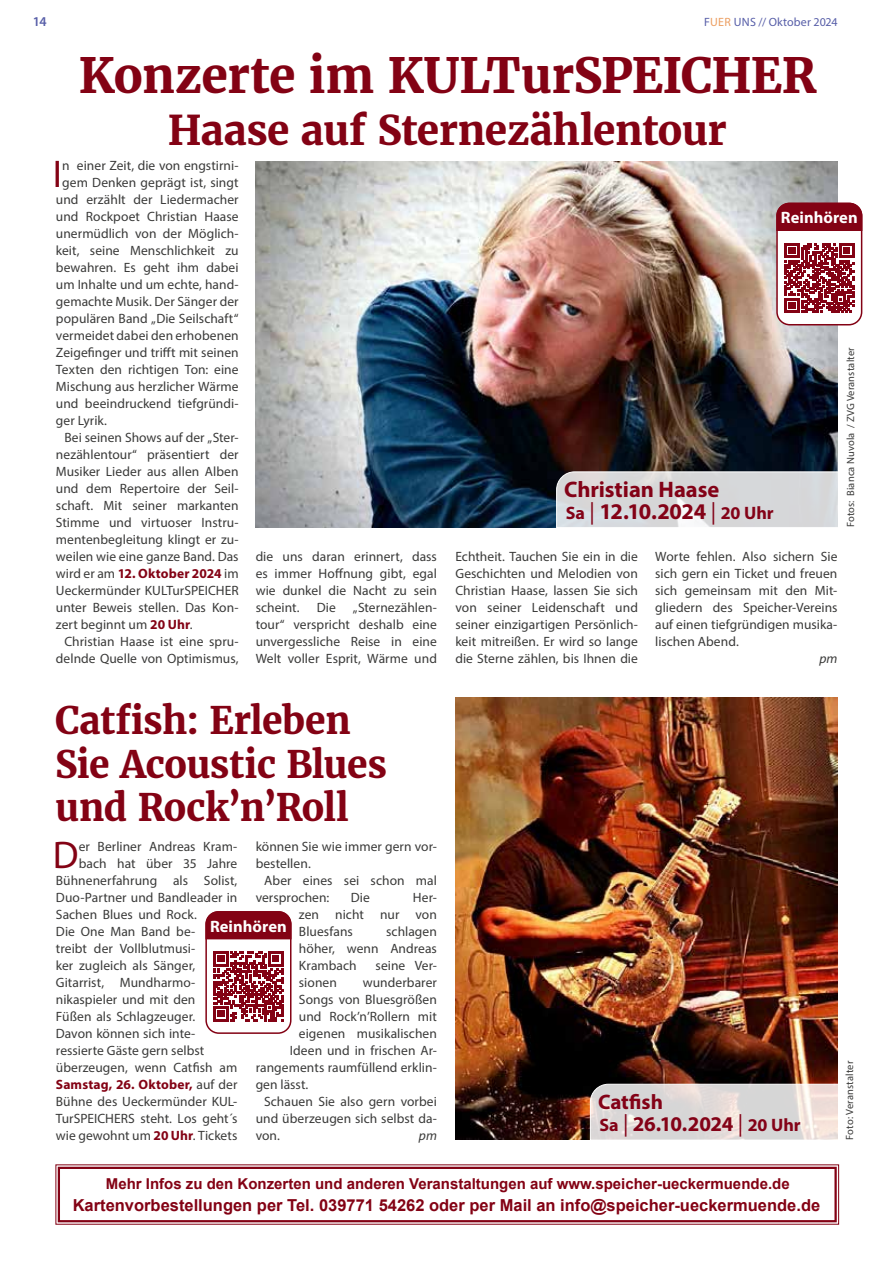
<style>
.page{position:relative;width:893px;height:1263px;background:#fff}
.page>*{position:absolute;margin:0;border:0;box-sizing:border-box;transform-origin:0 0}
.t1{font:700 48px "Merriweather";letter-spacing:-.015em;color:#830214}
.t2{font:700 40.5px "Merriweather";letter-spacing:-.015em;color:#830214}
.t3{font:38.7px "Myriad Pro";color:#830214}
.t4{font:700 37.5px/43.5px "Merriweather";letter-spacing:-.015em;color:#830214}
.t5{font:700 22.5px/22.5px "Myriad Pro";letter-spacing:-.005em;color:#830217}
.t6{font:700 21px/22.5px "Myriad Pro";letter-spacing:-.01em;color:#830217}
.t7{font:700 16.5px "Arial";color:#830214}
.t8{font:700 16.5px "Myriad Pro";color:#fff}
.t9{font:700 15px "Arial";color:#830214}
.t10{font:13.5px/17px "Myriad Pro";letter-spacing:.005em;color:#3a3a39;text-align:justify}
.t11{font:700 13.5px "Myriad Pro";letter-spacing:.01em;color:#830214}
.t12{font:italic 13.5px "Myriad Pro";color:#3a3a39}
.t13{font:600 13.5px "Myriad Pro";color:#575ea8}
.t14{font:12px "Myriad Pro";letter-spacing:.015em;color:#575ea8}
.t15{font:10.5px "Myriad Pro";letter-spacing:.01em;color:#3a3a39}
.s1{color:#ec9e61}
.s2{font-weight:400;color:#3a3a39}
.s3{font-weight:700;color:#830214}
.s4{font-size:18px}
.s5{font-weight:400}
.s6{font-weight:400;font-size:22.5px}
</style>
<div class="page">
<img style="left:255px;top:162px;width:583px;height:365px">
<svg style="left:556px;top:471px;width:282px;height:57px;background:#d7d8da"></svg>
<svg style="left:55px;top:1164px;width:784px;height:61px"></svg>
<div style="left:58px;top:1167px;width:779px;height:55px;border:2px solid #830214"></div>
<div style="left:777px;top:203px;width:85px;height:122px;background:#fff;border-radius:13px"></div>
<div style="left:776px;top:203px;width:86px;height:122px;border:2px solid #830214;border-radius:13px"></div>
<div style="left:776px;top:203px;width:86px;height:28px;background:#830214"></div>
<svg style="left:784px;top:243px;width:70px;height:70px"></svg>
<img style="left:455px;top:697px;width:383px;height:443px">
<div style="left:205px;top:911px;width:86px;height:123px;border:2px solid #830214;border-radius:13px"></div>
<div style="left:205px;top:911px;width:86px;height:28px;background:#830214"></div>
<svg style="left:214px;top:951px;width:69px;height:70px"></svg>
<svg style="left:590px;top:1083px;width:248px;height:57px;background:#dcd7d5"></svg>
<p class="t13" style="left:33px;top:12px;width:15px">14</p>
<p class="t14" style="left:704px;top:14px;width:135px">F<span class="s1">UER</span> UNS // Oktober 2024</p>
<h1 class="t1" style="left:79px;top:43px;width:739px">Konzerte im KULTurSPEICHER</h1>
<h2 class="t2" style="left:168px;top:103px;width:561px">Haase auf Sternezählentour</h2>
<h3 class="t3" style="left:53px;top:150px;width:11px">I</h3>
<p class="t10" style="left:62px;top:157px;width:178px">n einer Zeit, die von engstirni-</p>
<p class="t10" style="left:62px;top:174px;width:178px">gem Denken geprägt ist, singt</p>
<p class="t10" style="left:56px;top:191px;width:184px">und erzählt der Liedermacher</p>
<p class="t10" style="left:56px;top:208px;width:184px">und Rockpoet Christian Haase</p>
<p class="t10" style="left:56px;top:225px;width:184px">unermüdlich von der Möglich-</p>
<p class="t10" style="left:56px;top:242px;width:184px">keit, seine Menschlichkeit zu</p>
<p class="t10" style="left:56px;top:259px;width:184px">bewahren. Es geht ihm dabei</p>
<p class="t10" style="left:56px;top:276px;width:184px">um Inhalte und um echte, hand-</p>
<p class="t10" style="left:56px;top:293px;width:184px">gemachte Musik. Der Sänger der</p>
<p class="t10" style="left:56px;top:310px;width:184px">populären Band „Die Seilschaft“</p>
<p class="t10" style="left:56px;top:327px;width:184px">vermeidet dabei den erhobenen</p>
<p class="t10" style="left:56px;top:344px;width:184px">Zeigefinger und trifft mit seinen</p>
<p class="t10" style="left:56px;top:361px;width:184px">Texten den richtigen Ton: eine</p>
<p class="t10" style="left:56px;top:378px;width:184px">Mischung aus herzlicher Wärme</p>
<p class="t10" style="left:56px;top:395px;width:184px">und beeindruckend tiefgründi-</p>
<p class="t10" style="left:56px;top:412px;width:53px">ger Lyrik.</p>
<p class="t10" style="left:64px;top:429px;width:176px">Bei seinen Shows auf der „Ster-</p>
<p class="t10" style="left:56px;top:446px;width:184px">nezählentour“ präsentiert der</p>
<p class="t10" style="left:56px;top:463px;width:184px">Musiker Lieder aus allen Alben</p>
<p class="t10" style="left:56px;top:480px;width:184px">und dem Repertoire der Seil-</p>
<p class="t10" style="left:56px;top:497px;width:184px">schaft. Mit seiner markanten</p>
<p class="t10" style="left:56px;top:514px;width:184px">Stimme und virtuoser Instru-</p>
<p class="t10" style="left:56px;top:531px;width:184px">mentenbegleitung klingt er zu-</p>
<p class="t10" style="left:56px;top:548px;width:184px">weilen wie eine ganze Band. Das</p>
<p class="t11" style="left:56px;top:565px;width:184px"><span class="s2">wird er am</span> 12. Oktober 2024 <span class="s2">im</span></p>
<p class="t10" style="left:56px;top:582px;width:184px">Ueckermünder KULTurSPEICHER</p>
<p class="t10" style="left:56px;top:599px;width:184px">unter Beweis stellen. Das Kon-</p>
<p class="t10" style="left:56px;top:616px;width:138px">zert beginnt um <span class="s3">20 Uhr</span>.</p>
<p class="t10" style="left:64px;top:633px;width:176px">Christian Haase ist eine spru-</p>
<p class="t10" style="left:56px;top:650px;width:184px">delnde Quelle von Optimismus,</p>
<p class="t10" style="left:256px;top:548px;width:183px">die uns daran erinnert, dass es immer Hoffnung gibt, egal wie dunkel die Nacht zu sein scheint.</p>
<p class="t10" style="left:256px;top:599px;width:183px;text-indent:97px">„Sternezählen&shy;tour“ verspricht deshalb eine unvergessliche Reise in eine Welt voller Esprit, Wärme und</p>
<p class="t10" style="left:317px;top:599px;width:21px">Die</p>
<h3 class="t4" style="left:55px;top:698px;width:333px">Catfish: Erleben<br>Sie Acoustic Blues und Rock’n’Roll</h3>
<h3 class="t3" style="left:53px;top:831px;width:27px">D</h3>
<p class="t10" style="left:79px;top:837px;width:160px">er Berliner Andreas Kram-</p>
<p class="t10" style="left:256px;top:837px;width:183px">können Sie wie immer gern vor&shy;bestellen.</p>
<p class="t10" style="left:256px;top:871px;width:183px;text-indent:9px">Aber eines sei schon mal versprochen:</p>
<p class="t10" style="left:79px;top:854px;width:160px">bach hat über 35 Jahre</p>
<p class="t10" style="left:56px;top:871px;width:183px">Bühnenerfahrung als Solist,</p>
<p class="t10" style="left:56px;top:888px;width:183px">Duo-Partner und Bandleader in</p>
<p class="t10" style="left:56px;top:905px;width:143px">Sachen Blues und Rock.</p>
<p class="t10" style="left:56px;top:922px;width:141px">Die One Man Band be-</p>
<p class="t10" style="left:56px;top:939px;width:141px">treibt der Vollblutmusi-</p>
<p class="t10" style="left:56px;top:956px;width:141px">ker zugleich als Sänger,</p>
<p class="t10" style="left:56px;top:973px;width:141px">Gitarrist, Mundharmo-</p>
<p class="t10" style="left:56px;top:990px;width:141px">nikaspieler und mit den</p>
<p class="t10" style="left:56px;top:1007px;width:141px">Füßen als Schlagzeuger.</p>
<p class="t10" style="left:56px;top:1024px;width:141px">Davon können sich inte-</p>
<p class="t10" style="left:56px;top:1041px;width:150px">ressierte Gäste gern selbst</p>
<p class="t10" style="left:56px;top:1058px;width:183px">überzeugen, wenn Catfish am</p>
<p class="t11" style="left:56px;top:1075px;width:183px">Samstag, 26. Oktober, <span class="s2">auf der</span></p>
<p class="t10" style="left:56px;top:1092px;width:183px">Bühne des Ueckermünder KUL-</p>
<p class="t10" style="left:56px;top:1109px;width:183px">TurSPEICHERS steht. Los geht´s</p>
<p class="t10" style="left:56px;top:1126px;width:183px">wie gewohnt um <span class="s3">20 Uhr</span>. Tickets</p>
<p class="t10" style="left:351px;top:888px;width:21px">Die</p>
<p class="t10" style="left:299px;top:888px;width:140px;text-indent:114px">Her&shy;zen nicht nur von Bluesfans</p>
<p class="t8" style="left:210px;top:915px;width:78px">Reinhören</p>
<p class="t10" style="left:299px;top:922px;width:140px;text-indent:87px">schlagen höher, wenn Andreas Krambach</p>
<p class="t10" style="left:376px;top:956px;width:63px">seine Ver-</p>
<p class="t10" style="left:299px;top:973px;width:39px">sionen</p>
<p class="t10" style="left:363px;top:973px;width:76px">wunderbarer</p>
<p class="t10" style="left:299px;top:990px;width:140px">Songs von Bluesgrößen</p>
<p class="t10" style="left:299px;top:1007px;width:140px">und Rock’n’Rollern mit</p>
<p class="t10" style="left:299px;top:1024px;width:140px">eigenen musikalischen</p>
<p class="t10" style="left:290px;top:1041px;width:149px">Ideen und in frischen Ar-</p>
<p class="t10" style="left:256px;top:1058px;width:183px">rangements raumfüllend erklin-</p>
<p class="t10" style="left:256px;top:1075px;width:54px">gen lässt.</p>
<p class="t10" style="left:264px;top:1092px;width:174px">Schauen Sie also gern vorbei</p>
<p class="t10" style="left:256px;top:1109px;width:183px">und überzeugen sich selbst da-</p>
<p class="t10" style="left:256px;top:1126px;width:26px">von.</p>
<p class="t12" style="left:419px;top:1127px;width:20px">pm</p>
<p class="t8" style="left:781px;top:207px;width:78px">Reinhören</p>
<h3 class="t5" style="left:564px;top:477px;width:211px">Christian Haase<br><span class="s4">Sa</span> <span class="s5">|</span> 12.10.2024 <span class="s5">|</span> <span class="s4">20 Uhr</span></h3>
<p class="t15" style="left:844px;top:527px;width:181px;rotate:-90deg">Fotos: Bianca Nuvola / ZVG Veranstalter</p>
<p class="t10" style="left:455px;top:548px;width:184px">Echtheit. Tauchen Sie ein in die Geschichten und Melodien von Christian Haase, lassen Sie sich von seiner Leidenschaft und seiner einzigartigen Persönlich&shy;keit mitreißen. Er wird so lange die Sterne zählen, bis Ihnen die</p>
<p class="t10" style="left:655px;top:548px;width:184px">Worte fehlen. Also sichern Sie sich gern ein Ticket und freuen sich gemeinsam mit den Mit&shy;gliedern des Speicher-Vereins auf einen tiefgründigen musika&shy;lischen Abend.</p>
<p class="t12" style="left:819px;top:651px;width:20px">pm</p>
<h3 class="t6" style="left:598px;top:1090px;width:204px">Catfish<br><span class="s4">Sa</span> <span class="s6">|</span> 26.10.2024 <span class="s6">|</span> <span class="s4">20 Uhr</span></h3>
<p class="t15" style="left:843px;top:1140px;width:80px;rotate:-90deg">Foto: Veranstalter</p>
<p class="t9" style="left:106px;top:1174px;width:685px">Mehr Infos zu den Konzerten und anderen Veranstaltungen auf www.speicher-ueckermuende.de</p>
<p class="t7" style="left:73px;top:1194px;width:749px">Kartenvorbestellungen per Tel. 039771 54262 oder per Mail an info@speicher-ueckermuende.de</p>
</div>
